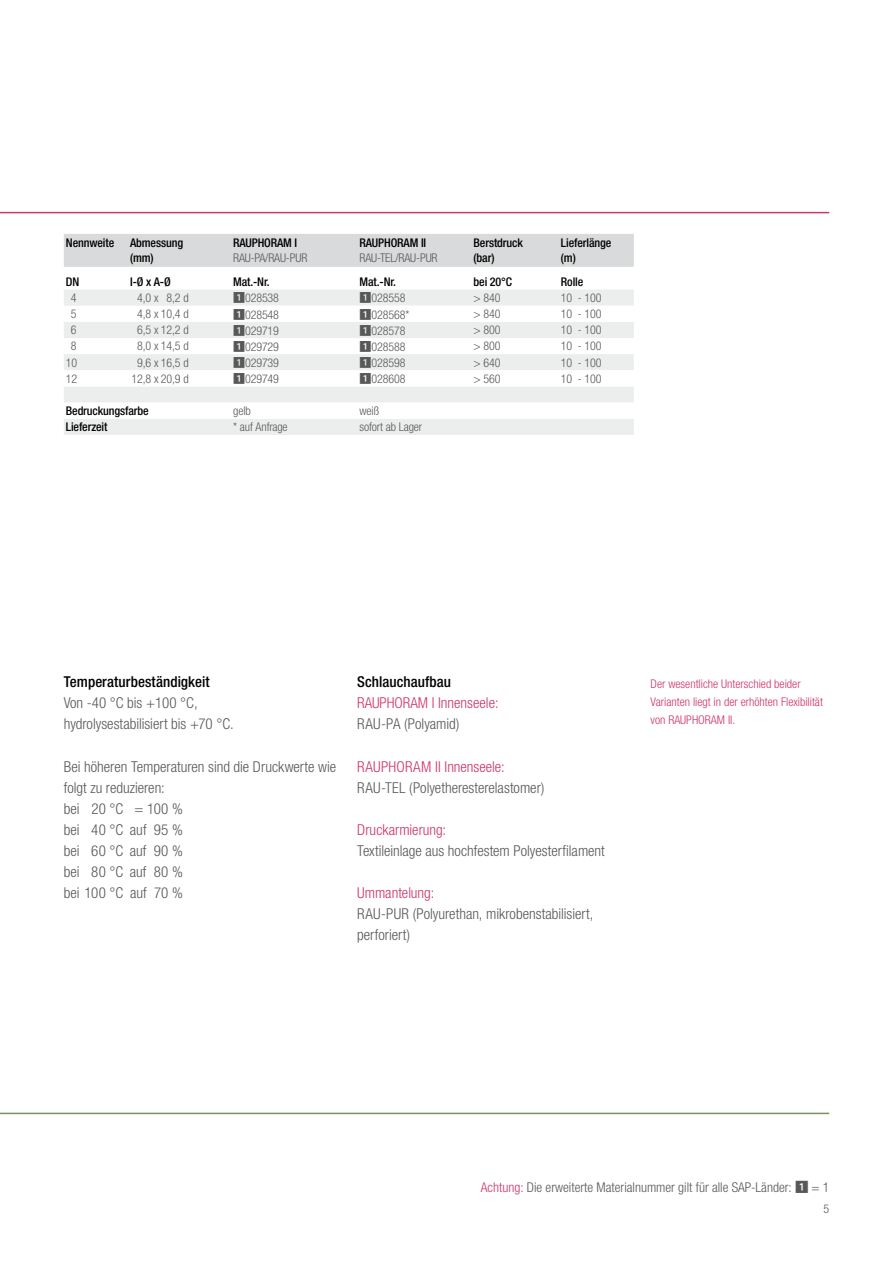
<style>
.page{position:relative;width:893px;height:1263px;background:#fff}
.page>*{position:absolute;margin:0;border:0;box-sizing:border-box;transform-origin:0 0}
._1a__Fließtext__47{font:300 condensed 15px/21px "Helvetica Neue LTW1 G";color:#58585a}
._1a__Fließtext__47-2{font:300 condensed 15px/21px "Helvetica Neue LTW1 G";color:#cf336c}
._1a__Fließtext__47-3{font:500 condensed 15px/21px "Helvetica Neue LTW1 G";letter-spacing:.005em;color:#000}
.TI-GT_body_text{font:300 condensed 13.5px "Helvetica Neue LTW1 G";color:#58585a}
._7f__Tabelle__47__8{font:300 condensed 12px "Helvetica Neue LTW1 G";letter-spacing:-.01em;color:#58585a}
._7f__Tabelle__47__8-2{font:500 condensed 12px "Helvetica Neue LTW1 G";letter-spacing:-.01em;color:#000}
._4a__Marginalie__47{font:300 condensed 12px/18px "Helvetica Neue LTW1 G";color:#cf336c}
.s1{font-family:"Koz Go Pr 6 N";font-weight:400;font-stretch:normal}
.s2{font-weight:300;color:#58585a}
.s3{font-weight:500;color:#000}
.s4{color:#cf336c}
</style>
<div class="page">
<div style="left:64px;top:234px;width:570px;height:33px;background:#d9dadb"></div>
<div style="left:64px;top:290px;width:570px;height:145px;background:#eceded"></div>
<svg style="left:64px;top:306px;width:570px;height:113px"></svg>
<svg style="left:64px;top:370px;width:167px;height:16px"></svg>
<hr style="left:0;top:212px;width:829px;height:1px;background:#cf336c">
<hr style="left:0;top:1113px;width:829px;height:1px;background:#70965e">
<p class="_7f__Tabelle__47__8-2" style="left:66px;top:236px;width:50px">Nennweite</p>
<p class="_7f__Tabelle__47__8-2" style="left:130px;top:236px;width:55px">Abmessung</p>
<p class="_7f__Tabelle__47__8-2" style="left:130px;top:250px;width:25px">(mm)</p>
<p class="_7f__Tabelle__47__8-2" style="left:233px;top:236px;width:66px">RAUPHORAM I</p>
<p class="_7f__Tabelle__47__8" style="left:233px;top:251px;width:76px">RAU-PA/RAU-PUR</p>
<p class="_7f__Tabelle__47__8-2" style="left:360px;top:236px;width:68px">RAUPHORAM II</p>
<p class="_7f__Tabelle__47__8" style="left:360px;top:251px;width:79px">RAU-TEL/RAU-PUR</p>
<p class="_7f__Tabelle__47__8-2" style="left:474px;top:236px;width:51px">Berstdruck</p>
<p class="_7f__Tabelle__47__8-2" style="left:474px;top:250px;width:22px">(bar)</p>
<p class="_7f__Tabelle__47__8-2" style="left:561px;top:236px;width:52px">Lieferlänge</p>
<p class="_7f__Tabelle__47__8-2" style="left:561px;top:250px;width:16px">(m)</p>
<p class="_7f__Tabelle__47__8-2" style="left:66px;top:274px;width:15px">DN</p>
<p class="_7f__Tabelle__47__8-2" style="left:130px;top:274px;width:42px">I-Ø x A-Ø</p>
<p class="_7f__Tabelle__47__8-2" style="left:233px;top:274px;width:36px">Mat.-Nr.</p>
<p class="_7f__Tabelle__47__8-2" style="left:360px;top:274px;width:36px">Mat.-Nr.</p>
<p class="_7f__Tabelle__47__8-2" style="left:474px;top:274px;width:40px">bei 20°C</p>
<p class="_7f__Tabelle__47__8-2" style="left:561px;top:274px;width:24px">Rolle</p>
<p class="_7f__Tabelle__47__8" style="left:71px;top:291px;width:7px">4</p>
<p class="_7f__Tabelle__47__8" style="left:137px;top:291px;width:53px">4,0 x 8,2 d</p>
<p class="_7f__Tabelle__47__8" style="left:233px;top:291px;width:47px"><span class="s1">1</span>028538</p>
<p class="_7f__Tabelle__47__8" style="left:360px;top:291px;width:47px"><span class="s1">1</span>028558</p>
<p class="_7f__Tabelle__47__8" style="left:474px;top:291px;width:28px">&gt; 840</p>
<p class="_7f__Tabelle__47__8" style="left:561px;top:291px;width:42px">10 - 100</p>
<p class="_7f__Tabelle__47__8" style="left:71px;top:307px;width:7px">5</p>
<p class="_7f__Tabelle__47__8" style="left:137px;top:307px;width:53px">4,8 x 10,4 d</p>
<p class="_7f__Tabelle__47__8" style="left:233px;top:307px;width:47px"><span class="s1">1</span>028548</p>
<p class="_7f__Tabelle__47__8" style="left:360px;top:307px;width:51px"><span class="s1">1</span>028568*</p>
<p class="_7f__Tabelle__47__8" style="left:474px;top:307px;width:28px">&gt; 840</p>
<p class="_7f__Tabelle__47__8" style="left:561px;top:307px;width:42px">10 - 100</p>
<p class="_7f__Tabelle__47__8" style="left:71px;top:323px;width:7px">6</p>
<p class="_7f__Tabelle__47__8" style="left:137px;top:323px;width:53px">6,5 x 12,2 d</p>
<p class="_7f__Tabelle__47__8" style="left:233px;top:323px;width:47px"><span class="s1">1</span>029719</p>
<p class="_7f__Tabelle__47__8" style="left:360px;top:323px;width:47px"><span class="s1">1</span>028578</p>
<p class="_7f__Tabelle__47__8" style="left:474px;top:323px;width:28px">&gt; 800</p>
<p class="_7f__Tabelle__47__8" style="left:561px;top:323px;width:42px">10 - 100</p>
<p class="_7f__Tabelle__47__8" style="left:71px;top:339px;width:7px">8</p>
<p class="_7f__Tabelle__47__8" style="left:137px;top:339px;width:53px">8,0 x 14,5 d</p>
<p class="_7f__Tabelle__47__8" style="left:233px;top:340px;width:47px"><span class="s1">1</span>029729</p>
<p class="_7f__Tabelle__47__8" style="left:360px;top:340px;width:47px"><span class="s1">1</span>028588</p>
<p class="_7f__Tabelle__47__8" style="left:474px;top:339px;width:28px">&gt; 800</p>
<p class="_7f__Tabelle__47__8" style="left:561px;top:339px;width:42px">10 - 100</p>
<p class="_7f__Tabelle__47__8" style="left:66px;top:355px;width:13px">10</p>
<p class="_7f__Tabelle__47__8" style="left:137px;top:355px;width:53px">9,6 x 16,5 d</p>
<p class="_7f__Tabelle__47__8" style="left:233px;top:356px;width:47px"><span class="s1">1</span>029739</p>
<p class="_7f__Tabelle__47__8" style="left:360px;top:356px;width:47px"><span class="s1">1</span>028598</p>
<p class="_7f__Tabelle__47__8" style="left:474px;top:355px;width:28px">&gt; 640</p>
<p class="_7f__Tabelle__47__8" style="left:561px;top:355px;width:42px">10 - 100</p>
<p class="_7f__Tabelle__47__8" style="left:66px;top:371px;width:13px">12</p>
<p class="_7f__Tabelle__47__8" style="left:132px;top:371px;width:59px">12,8 x 20,9 d</p>
<p class="_7f__Tabelle__47__8" style="left:233px;top:372px;width:47px"><span class="s1">1</span>029749</p>
<p class="_7f__Tabelle__47__8" style="left:360px;top:372px;width:47px"><span class="s1">1</span>028608</p>
<p class="_7f__Tabelle__47__8" style="left:474px;top:371px;width:28px">&gt; 560</p>
<p class="_7f__Tabelle__47__8" style="left:561px;top:371px;width:42px">10 - 100</p>
<p class="_7f__Tabelle__47__8-2" style="left:66px;top:403px;width:84px">Bedruckungsfarbe</p>
<p class="_7f__Tabelle__47__8" style="left:233px;top:404px;width:19px">gelb</p>
<p class="_7f__Tabelle__47__8" style="left:360px;top:404px;width:21px">weiß</p>
<p class="_7f__Tabelle__47__8-2" style="left:66px;top:420px;width:43px">Lieferzeit</p>
<p class="_7f__Tabelle__47__8" style="left:233px;top:420px;width:56px">* auf Anfrage</p>
<p class="_7f__Tabelle__47__8" style="left:360px;top:420px;width:64px">sofort ab Lager</p>
<p class="_1a__Fließtext__47-3" style="left:64px;top:672px;width:147px">Temperaturbeständigkeit<br><span class="s2">Von -40 °C bis +100 °C,</span></p>
<p class="_1a__Fließtext__47" style="left:64px;top:714px;width:171px">hydrolysestabilisiert bis +70 °C.</p>
<p class="_1a__Fließtext__47" style="left:64px;top:756px;width:274px">Bei höheren Temperaturen sind die Druckwerte wie folgt zu reduzieren:</p>
<p class="_1a__Fließtext__47" style="left:64px;top:798px;width:121px">bei 20 °C = 100 %</p>
<p class="_1a__Fließtext__47" style="left:64px;top:819px;width:121px">bei 40 °C auf 95 %</p>
<p class="_1a__Fließtext__47" style="left:64px;top:840px;width:121px">bei 60 °C auf 90 %</p>
<p class="_1a__Fließtext__47" style="left:64px;top:861px;width:121px">bei 80 °C auf 80 %</p>
<p class="_1a__Fließtext__47" style="left:64px;top:882px;width:121px">bei 100 °C auf 70 %</p>
<p class="_1a__Fließtext__47-2" style="left:357px;top:672px;width:143px"><span class="s3">Schlauchaufbau<br></span>RAUPHORAM I Innenseele:</p>
<p class="_1a__Fließtext__47" style="left:357px;top:714px;width:104px">RAU-PA (Polyamid)</p>
<p class="_1a__Fließtext__47-2" style="left:357px;top:756px;width:149px">RAUPHORAM II Innenseele:</p>
<p class="_1a__Fließtext__47" style="left:357px;top:777px;width:189px">RAU-TEL (Polyetheresterelastomer)</p>
<p class="_1a__Fließtext__47-2" style="left:357px;top:819px;width:91px">Druckarmierung:</p>
<p class="_1a__Fließtext__47" style="left:357px;top:840px;width:249px">Textileinlage aus hochfestem Polyesterfilament</p>
<p class="_1a__Fließtext__47-2" style="left:357px;top:882px;width:79px">Ummantelung:</p>
<p class="_1a__Fließtext__47" style="left:357px;top:903px;width:238px">RAU-PUR (Polyurethan, mikrobenstabilisiert,</p>
<p class="_1a__Fließtext__47" style="left:357px;top:924px;width:54px">perforiert)</p>
<p class="_4a__Marginalie__47" style="left:651px;top:675px;width:174px">Der wesentliche Unterschied beider<br>Varianten liegt in der erhöhten Flexibilität von RAUPHORAM II.</p>
<p class="TI-GT_body_text" style="left:481px;top:1179px;width:350px"><span class="s4">Achtung:</span> Die erweiterte Materialnummer gilt für alle SAP-Länder: <span class="s1">1</span> = 1</p>
<p class="_7f__Tabelle__47__8" style="left:823px;top:1201px;width:7px">5</p>
</div>
